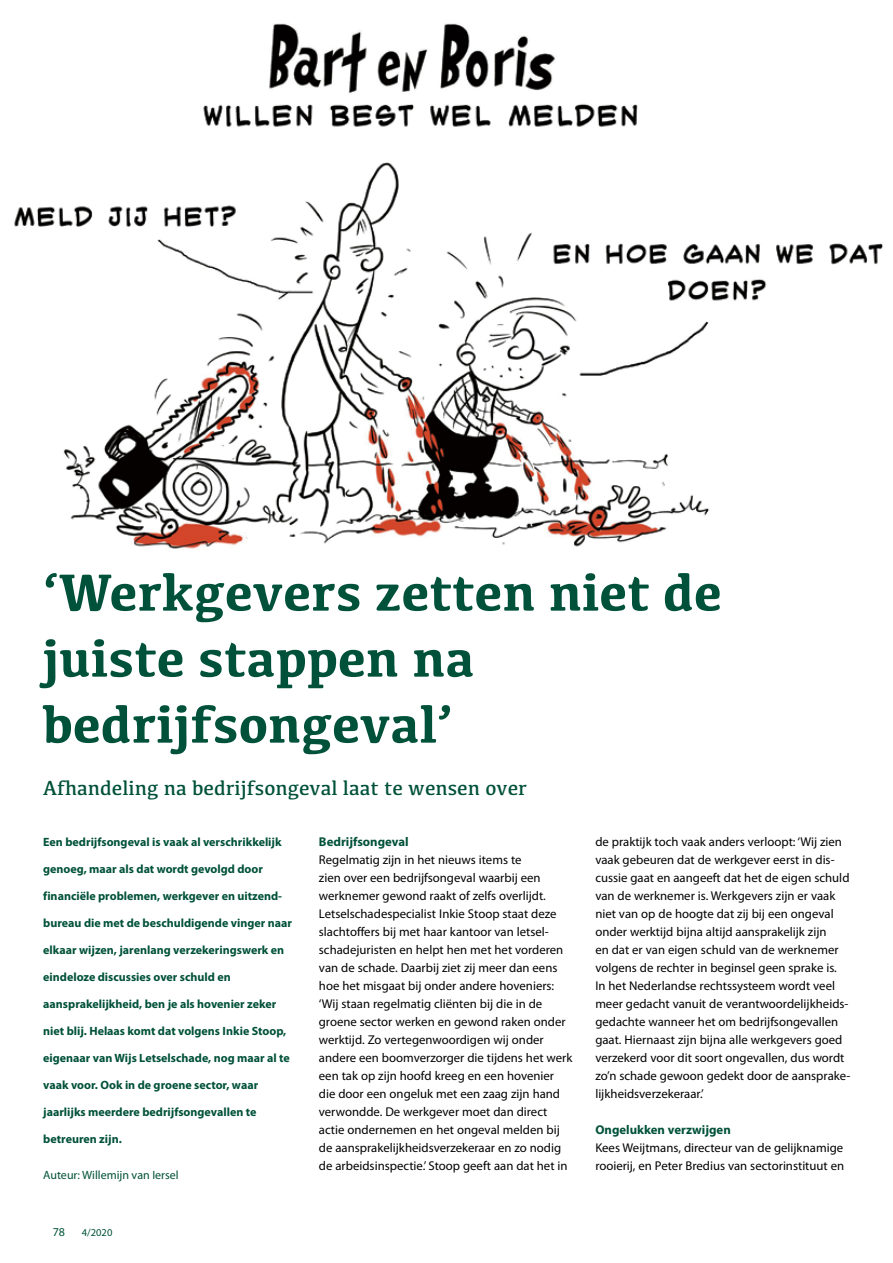
<style>
.page{position:relative;width:893px;height:1263px;background:#fff}
.page>*{position:absolute;margin:0;border:0;box-sizing:border-box;transform-origin:0 0}
.t1{font:700 54px/66px "Kefa";color:#005139}
.t2{font:21px "Kefa";color:#005139}
.t3{font:12.75px/18px "Myriad Pro";color:#000}
.t4{font:700 12.75px "Myriad Pro";color:#005139}
.t5{font:700 12px "Myriad Pro";color:#005139}
.t6{font:12px "Myriad Pro";color:#005139}
.t7{font:10.5px "Myriad Pro";color:#005139}
</style>
<div class="page">
<img style="left:14px;top:23px;width:869px;height:526px">
<h1 class="t1" style="left:43px;top:557px;width:681px">‘Werkgevers zetten niet de juiste stappen na bedrijfsongeval’</h1>
<h2 class="t2" style="left:43px;top:775px;width:485px">Afhandeling na bedrijfsongeval laat te wensen over</h2>
<p class="t5" style="left:43px;top:834px;width:240px">Een bedrijfsongeval is vaak al verschrikkelijk</p>
<p class="t5" style="left:43px;top:861px;width:221px">genoeg, maar als dat wordt gevolgd door</p>
<p class="t5" style="left:43px;top:888px;width:240px">financiële problemen, werkgever en uitzend-</p>
<p class="t5" style="left:43px;top:915px;width:250px">bureau die met de beschuldigende vinger naar</p>
<p class="t5" style="left:43px;top:942px;width:242px">elkaar wijzen, jarenlang verzekeringswerk en</p>
<p class="t5" style="left:43px;top:969px;width:189px">eindeloze discussies over schuld en</p>
<p class="t5" style="left:43px;top:996px;width:235px">aansprakelijkheid, ben je als hovenier zeker</p>
<p class="t5" style="left:43px;top:1023px;width:245px">niet blij. Helaas komt dat volgens Inkie Stoop,</p>
<p class="t5" style="left:43px;top:1050px;width:248px">eigenaar van Wijs Letselschade, nog maar al te</p>
<p class="t5" style="left:43px;top:1077px;width:216px">vaak voor. Ook in de groene sector, waar</p>
<p class="t5" style="left:43px;top:1104px;width:215px">jaarlijks meerdere bedrijfsongevallen te</p>
<p class="t5" style="left:43px;top:1131px;width:80px">betreuren zijn.</p>
<p class="t6" style="left:43px;top:1168px;width:137px">Auteur: Willemijn van Iersel</p>
<p class="t4" style="left:319px;top:833px;width:91px">Bedrijfsongeval</p>
<p class="t3" style="left:319px;top:851px;width:255px">Regelmatig zijn in het nieuws items te<br>zien over een bedrijfsongeval waarbij een werknemer gewond raakt of zelfs overlijdt.<br>Letselschadespecialist Inkie Stoop staat deze slachtoffers bij met haar kantoor van letsel&shy;schadejuristen en helpt hen met het vorderen van de schade. Daarbij ziet zij meer dan eens hoe het misgaat bij onder andere hoveniers: ‘Wij staan regelmatig cliënten bij die in de groene sector werken en gewond raken onder werktijd. Zo vertegenwoordigen wij onder andere een boomverzorger die tijdens het werk een tak op zijn hoofd kreeg en een hovenier die door een ongeluk met een zaag zijn hand verwondde. De werkgever moet dan direct actie ondernemen en het ongeval melden bij de aansprakelijkheidsverzekeraar en zo nodig de arbeidsinspectie.’ Stoop geeft aan dat het in</p>
<p class="t6" style="left:53px;top:1224px;width:14px">78</p>
<p class="t7" style="left:82px;top:1226px;width:32px">4/2020</p>
<p class="t3" style="left:595px;top:833px;width:257px">de praktijk toch vaak anders verloopt: ‘Wij zien vaak gebeuren dat de werkgever eerst in dis&shy;cussie gaat en aangeeft dat het de eigen schuld van de werknemer is. Werkgevers zijn er vaak niet van op de hoogte dat zij bij een ongeval onder werktijd bijna altijd aansprakelijk zijn<br>en dat er van eigen schuld van de werknemer volgens de rechter in beginsel geen sprake is.<br>In het Nederlandse rechtssysteem wordt veel meer gedacht vanuit de verantwoordelijkheids&shy;gedachte wanneer het om bedrijfsongevallen gaat. Hiernaast zijn bijna alle werkgevers goed verzekerd voor dit soort ongevallen, dus wordt zo’n schade gewoon gedekt door de aansprake&shy;lijkheidsverzekeraar.’</p>
<p class="t4" style="left:595px;top:1121px;width:137px">Ongelukken verzwijgen</p>
<p class="t3" style="left:595px;top:1139px;width:250px">Kees Weijtmans, directeur van de gelijknamige rooierij, en Peter Bredius van sectorinstituut en</p>
</div>
